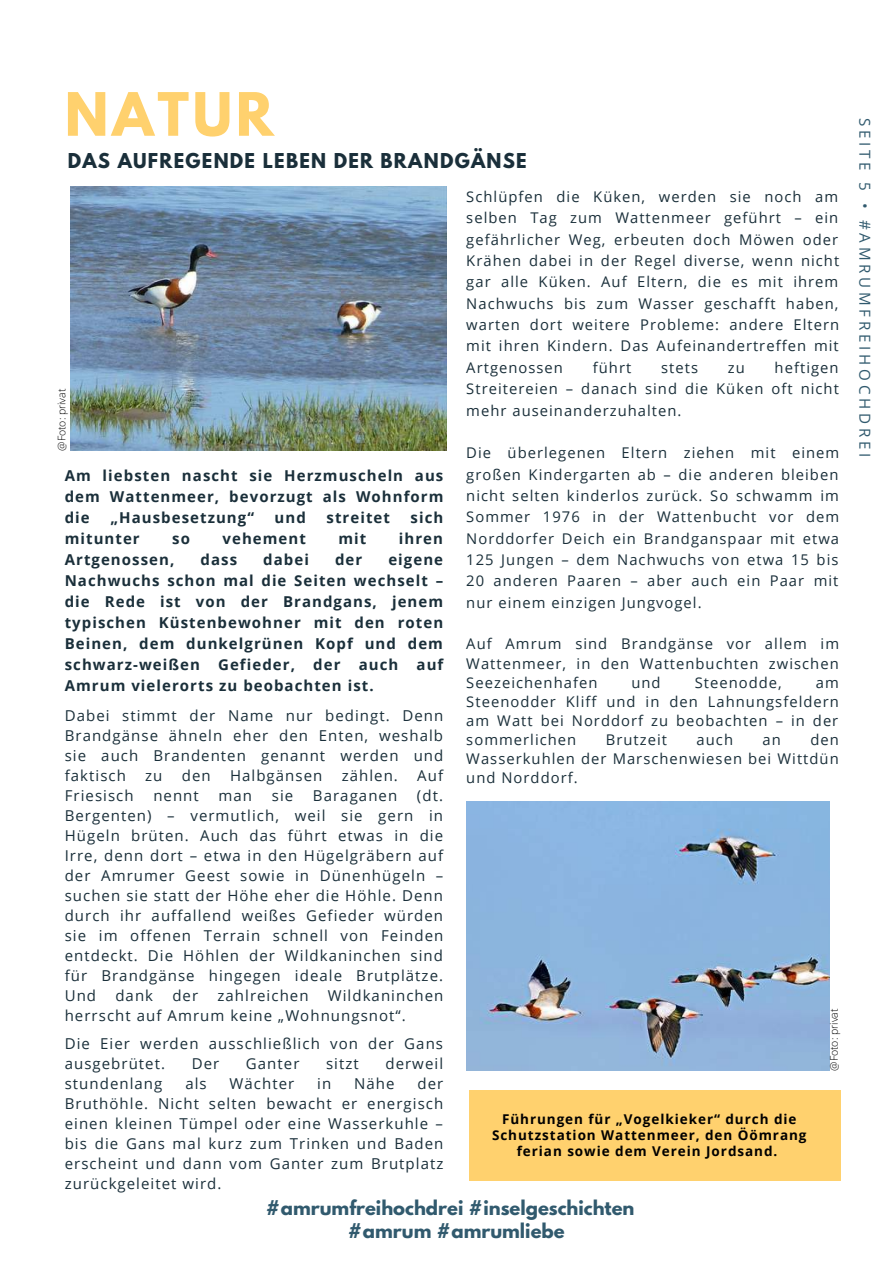
<style>
.page{position:relative;width:893px;height:1264px;background:#fff}
.page>*{position:absolute;margin:0;border:0;box-sizing:border-box;transform-origin:0 0}
.t1{font:700 52.95px "League Spartan";letter-spacing:.07em;color:#ffd16e}
.t2{font:700 18.15px "League Spartan";letter-spacing:.07em;color:#1a2f3a}
.t3{font:700 18px/22.5px "League Spartan";color:#315a6e}
.t4{font:15.15px "Open Sans";letter-spacing:.25em;color:#315a6e}
.t5{font:15px/20px "Open Sans";letter-spacing:.07em;color:#1a2f3a;text-align:justify}
.t6{font:700 15px/21px "Open Sans";letter-spacing:.07em;color:#1a2f3a;text-align:justify}
.t7{font:14.7px/21.3px "Open Sans";letter-spacing:.07em;color:#1a2f3a;text-align:justify}
.t8{font:700 13.5px/15.8px "Open Sans";letter-spacing:.07em;color:#000;text-align:center}
.t9{font:300 10.5px "Open Sans";color:#000}
</style>
<div class="page">
<img style="left:71px;top:186px;width:375px;height:265px">
<div style="left:469px;top:1090px;width:371px;height:90px;background:#ffd16e"></div>
<img style="left:466px;top:801px;width:363px;height:269px">
<h1 class="t1" style="left:65px;top:88px;width:210px">NATUR</h1>
<p class="t2" style="left:68px;top:151px;width:460px">DAS AUFREGENDE LEBEN DER BRANDGÄNSE</p>
<p class="t9" style="left:54px;top:451px;width:64px;rotate:-90deg">@Foto: privat</p>
<p class="t6" style="left:65px;top:465px;width:380px">Am liebsten nascht sie Herzmuscheln aus dem Wattenmeer, bevorzugt als Wohnform die</p>
<p class="t6" style="left:110px;top:507px;width:145px">„Hausbesetzung“</p>
<p class="t6" style="left:274px;top:507px;width:33px">und</p>
<p class="t6" style="left:326px;top:507px;width:65px">streitet</p>
<p class="t6" style="left:410px;top:507px;width:34px">sich</p>
<p class="t6" style="left:65px;top:528px;width:77px">mitunter</p>
<p class="t6" style="left:172px;top:528px;width:19px">so</p>
<p class="t6" style="left:222px;top:528px;width:85px">vehement</p>
<p class="t6" style="left:338px;top:528px;width:29px">mit</p>
<p class="t6" style="left:399px;top:528px;width:46px">ihren</p>
<p class="t6" style="left:65px;top:549px;width:111px">Artgenossen,</p>
<p class="t6" style="left:200px;top:549px;width:38px">dass</p>
<p class="t6" style="left:263px;top:549px;width:47px">dabei</p>
<p class="t6" style="left:335px;top:549px;width:29px">der</p>
<p class="t6" style="left:65px;top:549px;width:380px;text-indent:323px">eigene Nachwuchs schon mal die Seiten wechselt – die Rede ist von der Brandgans, jenem typischen Küstenbewohner mit den roten Beinen, dem dunkelgrünen Kopf und dem schwarz-weißen Gefieder, der auch auf Amrum vielerorts zu beobachten ist.</p>
<p class="t5" style="left:65px;top:705px;width:380px">Dabei stimmt der Name nur bedingt. Denn Brandgänse ähneln eher den Enten, weshalb sie auch Brandenten genannt werden und faktisch</p>
<p class="t5" style="left:145px;top:765px;width:19px">zu</p>
<p class="t5" style="left:182px;top:765px;width:30px">den</p>
<p class="t5" style="left:230px;top:765px;width:94px">Halbgänsen</p>
<p class="t5" style="left:341px;top:765px;width:58px">zählen.</p>
<p class="t5" style="left:417px;top:765px;width:27px">Auf</p>
<p class="t5" style="left:65px;top:785px;width:380px;text-indent:352px">(dt.<br>Bergenten) – vermutlich, weil sie gern in Hügeln brüten. Auch das führt etwas in die Irre, denn dort – etwa in den Hügelgräbern auf der Amrumer Geest sowie in Dünenhügeln – suchen sie statt der Höhe eher die Höhle. Denn durch ihr auffallend weißes Gefieder würden sie im offenen Terrain schnell von Feinden entdeckt. Die Höhlen der Wildkaninchen sind für Brandgänse hingegen ideale Brutplätze.<br>Und</p>
<p class="t5" style="left:65px;top:785px;width:70px">Friesisch</p>
<p class="t5" style="left:153px;top:785px;width:47px">nennt</p>
<p class="t5" style="left:218px;top:785px;width:35px">man</p>
<p class="t5" style="left:272px;top:785px;width:23px">sie</p>
<p class="t5" style="left:313px;top:785px;width:86px">Baraganen</p>
<p class="t5" style="left:65px;top:984px;width:380px;text-indent:263px">Wildkaninchen herrscht auf Amrum keine „Wohnungsnot“.</p>
<p class="t5" style="left:65px;top:1032px;width:380px">Die Eier werden ausschließlich von der Gans ausgebrütet.</p>
<p class="t5" style="left:115px;top:984px;width:39px">dank</p>
<p class="t5" style="left:172px;top:984px;width:27px">der</p>
<p class="t5" style="left:217px;top:984px;width:93px">zahlreichen</p>
<p class="t5" style="left:192px;top:1052px;width:29px">Der</p>
<p class="t5" style="left:246px;top:1052px;width:55px">Ganter</p>
<p class="t5" style="left:326px;top:1052px;width:34px">sitzt</p>
<p class="t5" style="left:385px;top:1052px;width:59px">derweil</p>
<p class="t5" style="left:65px;top:1072px;width:380px;text-indent:352px">der Bruthöhle. Nicht selten bewacht er energisch einen kleinen Tümpel oder eine Wasserkuhle – bis die Gans mal kurz zum Trinken und Baden erscheint und dann vom Ganter zum Brutplatz zurückgeleitet wird.</p>
<p class="t5" style="left:65px;top:1072px;width:99px">stundenlang</p>
<p class="t5" style="left:185px;top:1072px;width:23px">als</p>
<p class="t5" style="left:229px;top:1072px;width:66px">Wächter</p>
<p class="t5" style="left:317px;top:1072px;width:16px">in</p>
<p class="t5" style="left:354px;top:1072px;width:42px">Nähe</p>
<p class="t7" style="left:466px;top:185px;width:374px">Schlüpfen die Küken, werden sie noch am selben Tag zum Wattenmeer geführt – ein gefährlicher Weg, erbeuten doch Möwen oder Krähen dabei in der Regel diverse, wenn nicht gar alle Küken. Auf Eltern, die es mit ihrem Nachwuchs bis zum Wasser geschafft haben, warten dort weitere Probleme: andere Eltern mit ihren Kindern. Das Aufeinandertreffen mit Artgenossen</p>
<p class="t7" style="left:466px;top:356px;width:374px;text-indent:308px">heftigen Streitereien – danach sind die Küken oft nicht mehr auseinanderzuhalten.</p>
<p class="t7" style="left:466px;top:442px;width:374px">Die überlegenen Eltern ziehen mit einem großen Kindergarten ab – die anderen bleiben nicht selten kinderlos zurück. So schwamm im Sommer 1976 in der Wattenbucht vor dem Norddorfer Deich ein Brandganspaar mit etwa 125 Jungen – dem Nachwuchs von etwa 15 bis 20 anderen Paaren – aber auch ein Paar mit nur einem einzigen Jungvogel.</p>
<p class="t7" style="left:466px;top:634px;width:374px;line-height:19px">Auf Amrum sind Brandgänse vor allem im Wattenmeer, in den Wattenbuchten zwischen Seezeichenhafen</p>
<p class="t7" style="left:592px;top:356px;width:40px">führt</p>
<p class="t7" style="left:661px;top:356px;width:38px">stets</p>
<p class="t7" style="left:727px;top:356px;width:18px">zu</p>
<p class="t7" style="left:631px;top:671px;width:31px">und</p>
<p class="t7" style="left:694px;top:671px;width:89px">Steenodde,</p>
<p class="t7" style="left:466px;top:672px;width:374px;line-height:19px;text-indent:349px">am Steenodder Kliff und in den Lahnungsfeldern am Watt bei Norddorf zu beobachten – in der sommerlichen</p>
<p class="t7" style="left:466px;top:729px;width:374px;line-height:19px;text-indent:344px">den Wasserkuhlen der Marschenwiesen bei Wittdün und Norddorf.</p>
<p class="t7" style="left:605px;top:728px;width:63px">Brutzeit</p>
<p class="t7" style="left:696px;top:728px;width:38px">auch</p>
<p class="t7" style="left:762px;top:728px;width:20px">an</p>
<p class="t8" style="left:492px;top:1111px;width:316px">Führungen für „Vogelkieker“ durch die<br>Schutzstation Wattenmeer, den Öömrang ferian sowie dem Verein Jordsand.</p>
<p class="t9" style="left:826px;top:1070px;width:64px;rotate:-90deg">@Foto: privat</p>
<p class="t3" style="left:348px;top:1198px;width:288px;text-indent:-82px">#amrumfreihochdrei #inselgeschichten #amrum #amrumliebe</p>
<p class="t4" style="left:875px;top:118px;width:341px;rotate:90deg">SEITE 5 • #AMRUMFREIHOCHDREI</p>
</div>
